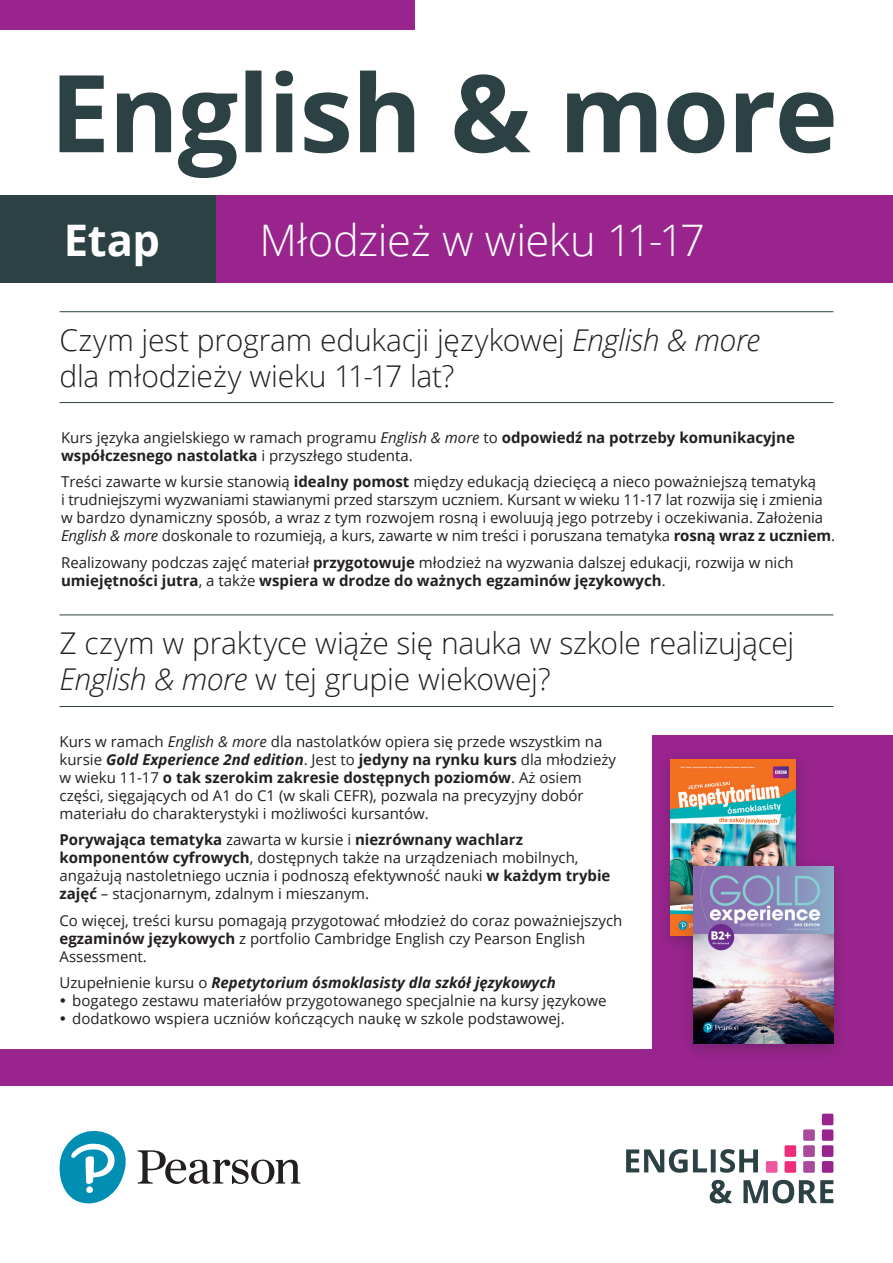
<style>
.page{position:relative;width:893px;height:1263px;background:#fff}
.page>*{position:absolute;margin:0;border:0;box-sizing:border-box;transform-origin:0 0}
.t1{font:300 43.5px "Open Sans";letter-spacing:-.01em;color:#fff}
.t2{font:700 43.5px "Open Sans";color:#fff}
.Header_Body{font:300 30px/36px "Open Sans";letter-spacing:-.01em;color:#231f20}
.t3{font:15px/18px "Open Sans";color:#231f20}
.t4{font:italic 700 15px "Open Sans";color:#231f20}
.s1{font-style:italic}
.s2{font-weight:700}
.s3{font-weight:700;font-style:italic}
.s4{font-weight:400;font-style:normal}
</style>
<div class="page">
<svg style="left:60px;top:71px;width:773px;height:107px"></svg>
<div style="left:0;top:196px;width:217px;height:87px;background:#2b4144"></div>
<div style="left:217px;top:196px;width:676px;height:87px;background:#99248e"></div>
<div style="left:0;top:1049px;width:893px;height:36px;background:#99248e"></div>
<div style="left:652px;top:735px;width:241px;height:314px;background:#99248e"></div>
<hr style="left:60px;top:706px;width:773px;height:1px;background:#2b4144">
<hr style="left:60px;top:614px;width:773px;height:1px;background:#2b4144">
<hr style="left:60px;top:311px;width:773px;height:1px;background:#2b4144">
<hr style="left:60px;top:402px;width:773px;height:1px;background:#2b4144">
<div style="left:0;top:0;width:415px;height:29px;background:#99248e"></div>
<svg style="left:138px;top:1150px;width:162px;height:34px"></svg>
<svg style="left:59px;top:1130px;width:67px;height:74px"></svg>
<svg style="left:710px;top:1180px;width:123px;height:23px"></svg>
<svg style="left:626px;top:1149px;width:132px;height:24px"></svg>
<svg style="left:803px;top:1129px;width:12px;height:44px"></svg>
<svg style="left:822px;top:1113px;width:11px;height:60px"></svg>
<svg style="left:784px;top:1145px;width:12px;height:28px"></svg>
<div style="left:766px;top:1161px;width:11px;height:12px;background:#ef56a0;border-radius:2px"></div>
<div style="left:656px;top:749px;width:154px;height:205px;background:#95238a"></div>
<img style="left:671px;top:759px;width:125px;height:177px">
<div style="left:679px;top:857px;width:168px;height:205px;background:#231f20;opacity:.3"></div>
<img style="left:694px;top:867px;width:139px;height:177px">
<p class="t2" style="left:64px;top:209px;width:98px">Etap</p>
<p class="t1" style="left:259px;top:210px;width:447px">Młodzież w wieku 11-17</p>
<p class="Header_Body" style="left:60px;top:321px;width:702px">Czym jest program edukacji językowej <span class="s1">English &amp; more </span>dla młodzieży wieku 11-17 lat?</p>
<p class="t3" style="left:61px;top:428px;width:735px">Kurs języka angielskiego w ramach programu <span class="s1">English &amp; more</span> to <span class="s2">odpowiedź na potrzeby komunikacyjne współczesnego nastolatka</span> i przyszłego studenta.</p>
<p class="t3" style="left:61px;top:473px;width:775px">Treści zawarte w kursie stanowią <span class="s2">idealny pomost</span> między edukacją dziecięcą a nieco poważniejszą tematyką<br>i trudniejszymi wyzwaniami stawianymi przed starszym uczniem. Kursant w wieku 11-17 lat rozwija się i zmienia w bardzo dynamiczny sposób, a wraz z tym rozwojem rosną i ewoluują jego potrzeby i oczekiwania. Założenia <span class="s1">English &amp; more</span> doskonale to rozumieją, a kurs, zawarte w nim treści i poruszana tematyka <span class="s2">rosną wraz z uczniem</span>.</p>
<p class="t3" style="left:61px;top:553px;width:734px">Realizowany podczas zajęć materiał <span class="s2">przygotowuje</span> młodzież na wyzwania dalszej edukacji, rozwija w nich <span class="s2">umiejętności jutra</span>, a także <span class="s2">wspiera w drodze do ważnych egzaminów językowych</span>.</p>
<p class="Header_Body" style="left:60px;top:624px;width:736px">Z czym w praktyce wiąże się nauka w szkole realizującej<br><span class="s1">English &amp; more</span> w tej grupie wiekowej?</p>
<p class="t3" style="left:60px;top:732px;width:558px">Kurs w ramach <span class="s1">English &amp; more</span> dla nastolatków opiera się przede wszystkim na kursie <span class="s3">Gold Experience 2nd edition</span>. Jest to <span class="s2">jedyny na rynku kurs</span> dla młodzieży w wieku 11-17 <span class="s2">o tak szerokim zakresie dostępnych poziomów</span>. Aż osiem części, sięgających od A1 do C1 (w skali CEFR), pozwala na precyzyjny dobór materiału do charakterystyki i możliwości kursantów.</p>
<p class="t3" style="left:60px;top:831px;width:552px"><span class="s2">Porywająca tematyka</span> zawarta w kursie i <span class="s2">niezrównany wachlarz komponentów cyfrowych</span>, dostępnych także na urządzeniach mobilnych, angażują nastoletniego ucznia i podnoszą efektywność nauki <span class="s2">w każdym trybie zajęć</span> – stacjonarnym, zdalnym i mieszanym.</p>
<p class="t3" style="left:60px;top:911px;width:564px">Co więcej, treści kursu pomagają przygotować młodzież do coraz poważniejszych <span class="s2">egzaminów językowych</span> z portfolio Cambridge English czy Pearson English<br>Assessment.</p>
<p class="t4" style="left:60px;top:972px;width:498px"><span class="s4">Uzupełnienie kursu o</span> Repetytorium ósmoklasisty dla szkół językowych</p>
<p class="t3" style="left:60px;top:992px;width:548px">• bogatego zestawu materiałów przygotowanego specjalnie na kursy językowe</p>
<p class="t3" style="left:60px;top:1010px;width:507px">• dodatkowo wspiera uczniów kończących naukę w szkole podstawowej.</p>
</div>
